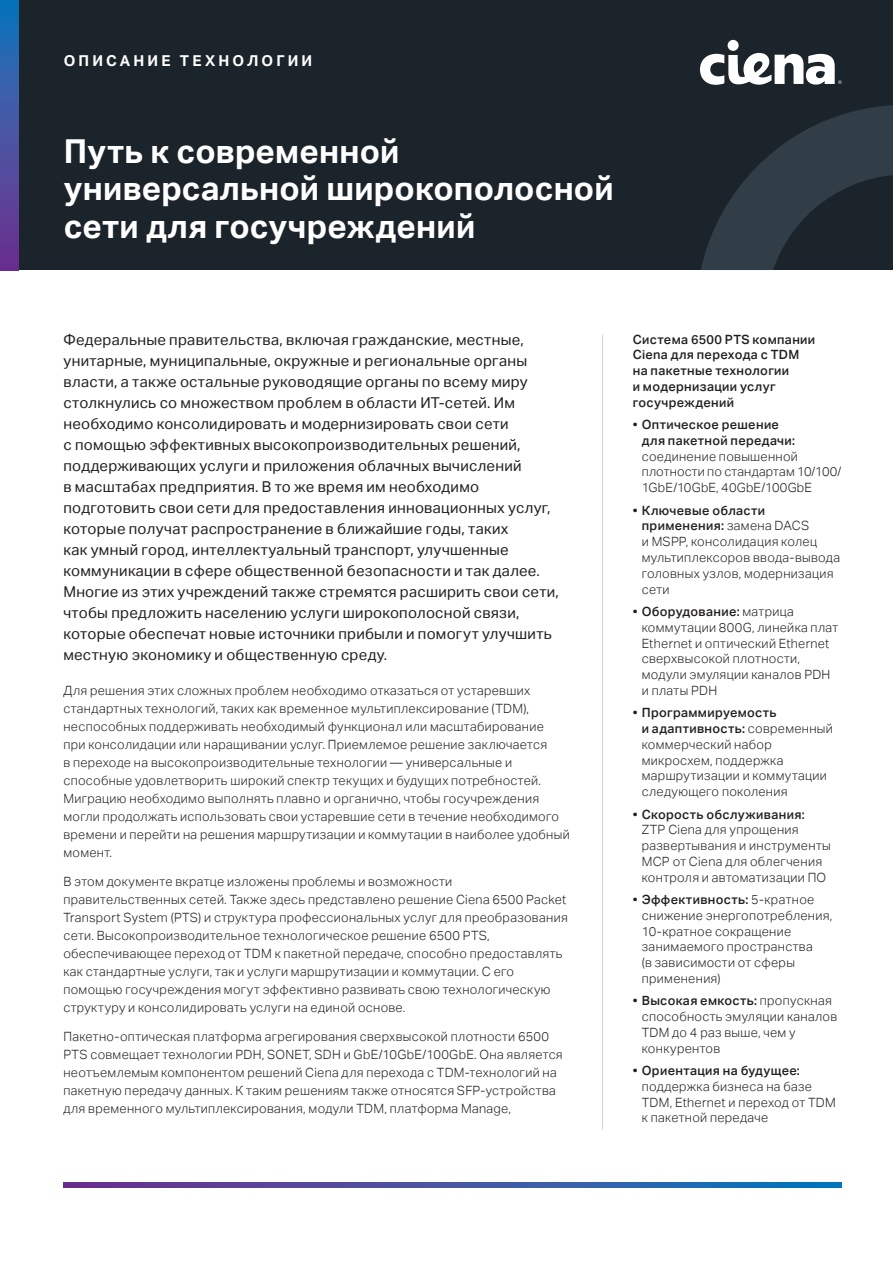
<style>
.page{position:relative;width:893px;height:1263px;background:#fff}
.page>*{position:absolute;margin:0;border:0;box-sizing:border-box;transform-origin:0 0}
.Product_Headline{font:700 33px/37.5px "Aktiv Grotesk";letter-spacing:.005em;color:#fff}
.Intro_Copy__small{font:15px/21px "Aktiv Grotesk";letter-spacing:.02em;color:#231f20}
.t1{font:700 15px "Aktiv Grotesk";letter-spacing:.21em;color:#fff}
.Body_Copy{font:300 12.75px/18px "Aktiv Grotesk";letter-spacing:.025em;color:#231f20}
.Sidebar_Bullets{font:300 12.75px/15.8px "Aktiv Grotesk";letter-spacing:.025em;color:#231f20}
.Sidebar_Headline{font:500 12.75px/15.8px "Aktiv Grotesk";letter-spacing:.025em;color:#231f20}
.s1{font-weight:500}
</style>
<div class="page">
<div style="left:0;top:0;width:893px;height:270px;background:#1b242b"></div>
<div style="left:728px;top:40px;width:11px;height:11px;background:#fff;border-radius:50%"></div>
<svg style="left:700px;top:53px;width:142px;height:32px"></svg>
<svg style="left:63px;top:1182px;width:779px;height:5px;background:#3f54a4"></svg>
<svg style="left:0;top:0;width:18px;height:270px;background:#4253a3"></svg>
<svg style="left:701px;top:105px;width:192px;height:165px"></svg>
<hr style="left:602px;top:335px;width:1px;height:794px;background:#d1d2d4">
<p class="t1" style="left:64px;top:53px;width:250px">ОПИСАНИЕ ТЕХНОЛОГИИ</p>
<p class="Product_Headline" style="left:64px;top:132px;width:551px">Путь к современной универсальной широкополосной сети для госучреждений</p>
<p class="Intro_Copy__small" style="left:63px;top:330px;width:497px">Федеральные правительства, включая гражданские, местные, унитарные, муниципальные, окружные и региональные органы власти, а также остальные руководящие органы по всему миру столкнулись со множеством проблем в области ИТ-сетей. Им необходимо консолидировать и модернизировать свои сети<br>с помощью эффективных высокопроизводительных решений, поддерживающих услуги и приложения облачных вычислений<br>в масштабах предприятия. В то же время им необходимо подготовить свои сети для предоставления инновационных услуг, которые получат распространение в ближайшие годы, таких<br>как умный город, интеллектуальный транспорт, улучшенные коммуникации в сфере общественной безопасности и так далее.<br>Многие из этих учреждений также стремятся расширить свои сети, чтобы предложить населению услуги широкополосной связи, которые обеспечат новые источники прибыли и помогут улучшить местную экономику и общественную среду.</p>
<p class="Body_Copy" style="left:63px;top:682px;width:508px">Для решения этих сложных проблем необходимо отказаться от устаревших стандартных технологий, таких как временное мультиплексирование (TDM), неспособных поддерживать необходимый функционал или масштабирование<br>при консолидации или наращивании услуг. Приемлемое решение заключается<br>в переходе на высокопроизводительные технологии — универсальные и способные удовлетворить широкий спектр текущих и будущих потребностей.<br>Миграцию необходимо выполнять плавно и органично, чтобы госучреждения могли продолжать использовать свои устаревшие сети в течение необходимого времени и перейти на решения маршрутизации и коммутации в наиболее удобный момент.</p>
<p class="Body_Copy" style="left:63px;top:872px;width:506px">В этом документе вкратце изложены проблемы и возможности правительственных сетей. Также здесь представлено решение Ciena 6500 Packet Transport System (PTS) и структура профессиональных услуг для преобразования сети. Высокопроизводительное технологическое решение 6500 PTS, обеспечивающее переход от TDM к пакетной передаче, способно предоставлять как стандартные услуги, так и услуги маршрутизации и коммутации. С его помощью госучреждения могут эффективно развивать свою технологическую структуру и консолидировать услуги на единой основе.</p>
<p class="Body_Copy" style="left:63px;top:1027px;width:501px">Пакетно-оптическая платформа агрегирования сверхвысокой плотности 6500<br>PTS совмещает технологии PDH, SONET, SDH и GbE/10GbE/100GbE. Она является неотъемлемым компонентом решений Ciena для перехода с TDM-технологий на пакетную передачу данных. К таким решениям также относятся SFP-устройства для временного мультиплексирования, модули TDM, платформа Manage,</p>
<p class="Sidebar_Headline" style="left:633px;top:331px;width:184px">Система 6500 PTS компании<br>Ciena для перехода с TDM на пакетные технологии<br>и модернизации услуг госучреждений</p>
<p class="Sidebar_Bullets" style="left:642px;top:417px;width:201px;text-indent:-9px"><span class="s1">• Оптическое решение<br>для пакетной передачи: </span>соединение повышенной плотности по стандартам 10/100/<br>1GbE/10GbE, 40GbE/100GbE</p>
<p class="Sidebar_Bullets" style="left:642px;top:502px;width:200px;text-indent:-9px"><span class="s1">• Ключевые области применения:</span> замена DACS<br>и MSPP, консолидация колец мультиплексоров ввода-вывода головных узлов, модернизация сети</p>
<p class="Sidebar_Bullets" style="left:642px;top:604px;width:198px;text-indent:-9px"><span class="s1">• Оборудование:</span> матрица коммутации 800G, линейка плат<br>Ethernet и оптический Ethernet сверхвысокой плотности, модули эмуляции каналов PDH и платы PDH</p>
<p class="Sidebar_Bullets" style="left:642px;top:705px;width:193px;text-indent:-9px"><span class="s1">• Программируемость<br>и адаптивность:</span> современный коммерческий набор микросхем, поддержка маршрутизации и коммутации следующего поколения</p>
<p class="Sidebar_Bullets" style="left:642px;top:806px;width:191px;text-indent:-9px"><span class="s1">• Скорость обслуживания:<br></span>ZTP Ciena для упрощения развертывания и инструменты<br>MCP от Ciena для облегчения контроля и автоматизации ПО</p>
<p class="Sidebar_Bullets" style="left:642px;top:892px;width:192px;text-indent:-9px"><span class="s1">• Эффективность:</span> 5-кратное снижение энергопотребления,<br>10-кратное сокращение занимаемого пространства<br>(в зависимости от сферы применения)</p>
<p class="Sidebar_Bullets" style="left:642px;top:993px;width:197px;text-indent:-9px"><span class="s1">• Высокая емкость:</span> пропускная способность эмуляции каналов<br>TDM до 4 раз выше, чем у конкурентов</p>
<p class="Sidebar_Bullets" style="left:642px;top:1063px;width:195px;text-indent:-9px"><span class="s1">• Ориентация на будущее: </span>поддержка бизнеса на базе<br>TDM, Ethernet и переход от TDM к пакетной передаче</p>
</div>
